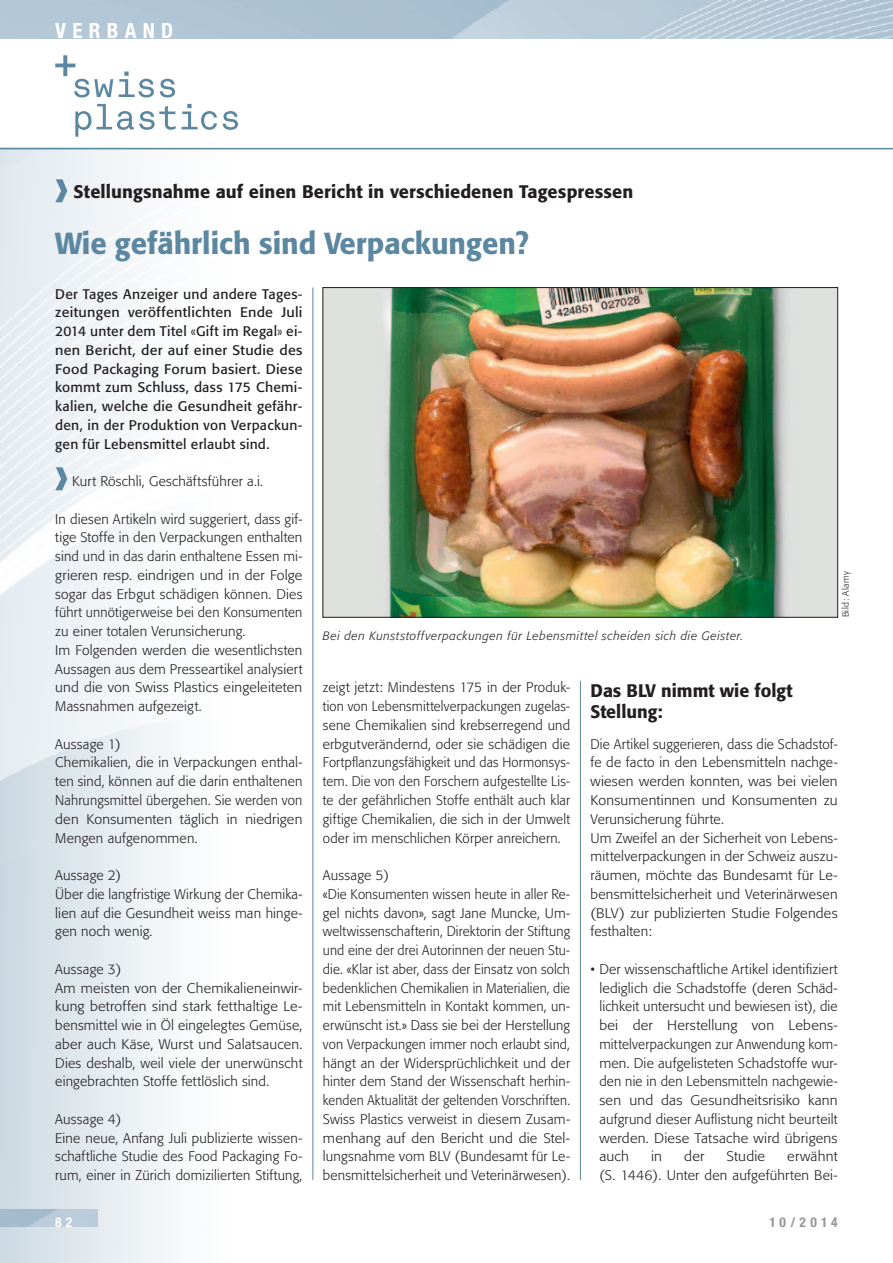
<style>
.page{position:relative;width:893px;height:1263px;background:#fff}
.page>*{position:absolute;margin:0;border:0;box-sizing:border-box;transform-origin:0 0}
.t1{font:500 30px "Formata";color:#5c87a1}
.t2{font:700 condensed 21px "Helvetica Neue";color:#fff}
.t3{font:500 18px/21.6px "Formata";letter-spacing:.005em;color:#231f20}
.t4{font:300 13.8px/18.8px "Formata";letter-spacing:.015em;color:#231f20}
.t5{font:13.8px/18.8px "Formata";letter-spacing:.015em;color:#231f20;text-align:justify}
.t6{font:300 13.8px/18.8px "Formata";letter-spacing:.015em;color:#231f20;text-align:right;scale:1.05 1}
.t7{font:700 condensed 13.5px "Helvetica Neue";letter-spacing:.295em;color:#939598}
.t8{font:700 condensed 13.5px "Helvetica Neue";color:#fff}
.t9{font:italic 300 12px "Formata";letter-spacing:.05em;color:#231f20}
.t10{font:300 9px "Formata";letter-spacing:.055em;color:#231f20}
.s1{font-weight:300}
</style>
<div class="page">
<img style="left:0;top:0;width:893px;height:38px">
<hr style="left:0;top:148px;width:893px;height:1px;background:#5c87a1">
<svg style="left:55px;top:55px;width:58px;height:42px"></svg>
<svg style="left:119px;top:72px;width:35px;height:25px"></svg>
<svg style="left:160px;top:79px;width:15px;height:18px"></svg>
<svg style="left:75px;top:111px;width:16px;height:26px"></svg>
<svg style="left:97px;top:104px;width:79px;height:26px"></svg>
<svg style="left:182px;top:104px;width:35px;height:26px"></svg>
<svg style="left:223px;top:111px;width:15px;height:19px"></svg>
<svg style="left:55px;top:179px;width:12px;height:23px"></svg>
<svg style="left:55px;top:467px;width:12px;height:23px"></svg>
<img style="left:325px;top:289px;width:511px;height:326px">
<hr style="left:580px;top:681px;width:1px;height:499px;background:#5c87a1">
<hr style="left:313px;top:288px;width:1px;height:892px;background:#5c87a1">
<h2 class="t2" style="left:55px;top:18px;width:87px">VER BAND</h2>
<h3 class="t3" style="left:74px;top:181px;width:561px">Stellungsnahme auf einen Bericht in verschiedenen Tagespressen</h3>
<h1 class="t1" style="left:55px;top:225px;width:475px">Wie gefährlich sind Verpackungen?</h1>
<p class="t5" style="left:55px;top:284px;width:249px">Der Tages Anzeiger und andere Tages&shy;zeitungen veröffentlichten Ende Juli 2014 unter dem Titel <span class="s1">«</span>Gift im Regal<span class="s1">»</span> ei&shy;nen Bericht, der auf einer Studie des Food Packaging Forum basiert. Diese kommt zum Schluss, dass 175 Chemi&shy;kalien, welche die Gesundheit gefähr&shy;den, in der Produktion von Verpackun&shy;gen für Lebensmittel erlaubt sind.</p>
<p class="t4" style="left:72px;top:472px;width:192px">Kurt Röschli, Geschäftsführer a.i.</p>
<p class="t4" style="left:55px;top:510px;width:249px">In diesen Artikeln wird suggeriert, dass gif&shy;tige Stoffe in den Verpackungen enthalten sind und in das darin enthaltene Essen mi&shy;grieren resp. eindrigen und in der Folge sogar das Erbgut schädigen können. Dies führt unnötigerweise bei den Konsumenten zu einer totalen Verunsicherung.<br>Im Folgenden werden die wesentlichsten Aussagen aus dem Presseartikel analysiert und die von Swiss Plastics eingeleiteten Massnahmen aufgezeigt.</p>
<p class="t4" style="left:55px;top:735px;width:249px">Aussage 1)<br>Chemikalien, die in Verpackungen enthal&shy;ten sind, können auf die darin enthaltenen<br>Nahrungsmittel übergehen. Sie werden von den Konsumenten täglich in niedrigen<br>Mengen aufgenommen.</p>
<p class="t4" style="left:55px;top:866px;width:249px">Aussage 2)<br>Über die langfristige Wirkung der Chemika&shy;lien auf die Gesundheit weiss man hinge&shy;gen noch wenig.</p>
<p class="t4" style="left:55px;top:960px;width:249px">Aussage 3)<br>Am meisten von der Chemikalieneinwir&shy;kung betroffen sind stark fetthaltige Le&shy;bensmittel wie in Öl eingelegtes Gemüse, aber auch Käse, Wurst und Salatsaucen.<br>Dies deshalb, weil viele der unerwünscht eingebrachten Stoffe fettlöslich sind.</p>
<p class="t4" style="left:55px;top:1110px;width:249px">Aussage 4)<br>Eine neue, Anfang Juli publizierte wissen&shy;schaftliche Studie des Food Packaging Fo&shy;rum, einer in Zürich domizilierten Stiftung,</p>
<p class="t10" style="left:840px;top:617px;width:48px;rotate:-90deg">Bild: Alamy</p>
<p class="t9" style="left:323px;top:629px;width:422px">Bei den Kunststoffverpackungen für Lebensmittel scheiden sich die Geister.</p>
<p class="t4" style="left:323px;top:678px;width:249px;text-align:justify">zeigt jetzt: Mindestens 175 in der Produk&shy;tion von Lebensmittelverpackungen zugelas&shy;sene Chemikalien sind krebserregend und erbgutverändernd, oder sie schädigen die Fortpflanzungsfähigkeit und das Hormonsys&shy;tem. Die von den Forschern aufgestellte Lis&shy;te der gefährlichen Stoffe enthält auch klar giftige Chemikalien, die sich in der Umwelt oder im menschlichen Körper anreichern.</p>
<p class="t4" style="left:323px;top:866px;width:249px">Aussage 5)<br>«Die Konsumenten wissen heute in aller Re&shy;gel nichts davon», sagt Jane Muncke, Um&shy;weltwissenschafterin, Direktorin der Stiftung und eine der drei Autorinnen der neuen Stu&shy;die. «Klar ist aber, dass der Einsatz von solch bedenklichen Chemikalien in Materialien, die mit Lebensmitteln in Kontakt kommen, un&shy;erwünscht ist.» Dass sie bei der Herstellung von Verpackungen immer noch erlaubt sind, hängt an der Widersprüchlichkeit und der hinter dem Stand der Wissenschaft herhin&shy;kenden Aktualität der geltenden Vorschriften.<br>Swiss Plastics verweist in diesem Zusam&shy;menhang auf den Bericht und die Stel&shy;lungsnahme vom BLV (Bundesamt für Le&shy;bensmittelsicherheit und Veterinärwesen).</p>
<h3 class="t3" style="left:590px;top:679px;width:204px">Das BLV nimmt wie folgt<br>Stellung:</h3>
<p class="t4" style="left:590px;top:735px;width:249px">Die Artikel suggerieren, dass die Schadstof&shy;fe de facto in den Lebensmitteln nachge&shy;wiesen werden konnten, was bei vielen Konsumentinnen und Konsumenten zu Verunsicherung führte.<br>Um Zweifel an der Sicherheit von Lebens&shy;mittelverpackungen in der Schweiz auszu&shy;räumen, möchte das Bundesamt für Le&shy;bensmittelsicherheit und Veterinärwesen (BLV) zur publizierten Studie Folgendes festhalten:</p>
<p class="t4" style="left:599px;top:960px;width:240px;text-align:justify;text-indent:-9px">• Der wissenschaftliche Artikel identifiziert lediglich die Schadstoffe (deren Schäd&shy;lichkeit untersucht und bewiesen ist), die bei der Herstellung von Lebens&shy;mittelverpackungen zur Anwendung kom&shy;men. Die aufgelisteten Schadstoffe wur&shy;den nie in den Lebensmitteln nachgewie&shy;sen und das Gesundheitsrisiko kann aufgrund dieser Auflistung nicht beurteilt werden. Diese Tatsache wird übrigens auch</p>
<p class="t6" style="left:651px;top:1147px;width:12px">in</p>
<p class="t6" style="left:684px;top:1147px;width:21px">der</p>
<p class="t6" style="left:726px;top:1147px;width:38px">Studie</p>
<p class="t6" style="left:599px;top:1147px;width:228px">erwähnt<br>(S. 1446). Unter den aufgeführten Bei-</p>
<p class="t8" style="left:55px;top:1214px;width:19px">8 2</p>
<p class="t7" style="left:769px;top:1214px;width:70px">10/2014</p>
</div>
